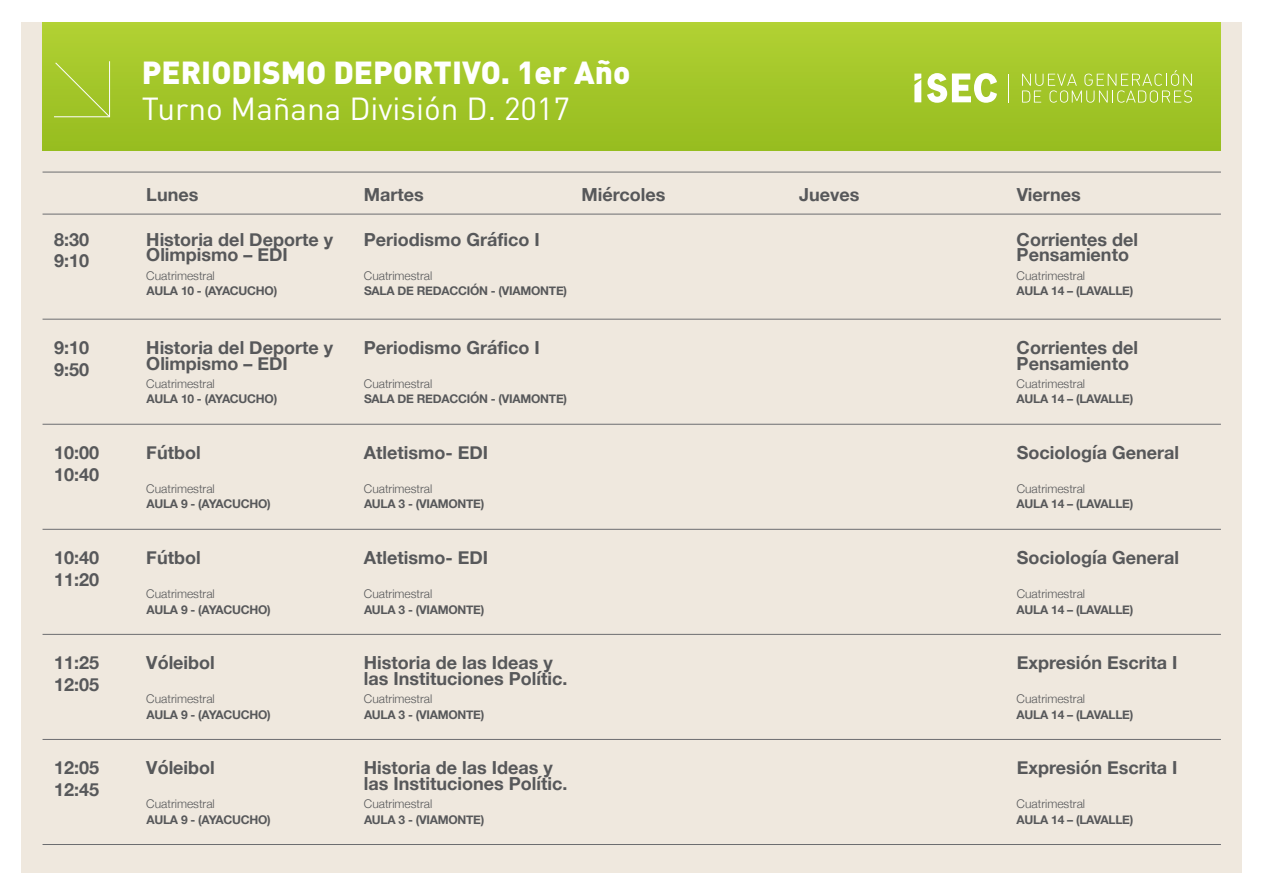
<style>
.page{position:relative;width:1265px;height:895px;background:#fff}
.page>*{position:absolute;margin:0;border:0;box-sizing:border-box;transform-origin:0 0}
.t1{font:900 31.5px "DIN Pro";color:#fff}
.t2{font:31.5px "DIN Pro";color:#fff}
.t3{font:700 18px/21.6px "Helvetica Neue";color:#57585a}
.t4{font:700 12px "Helvetica Neue";letter-spacing:-.02em;color:#57585a}
.t5{font:300 12px "Helvetica Neue";color:#57585a}
</style>
<div class="page">
<div style="left:21px;top:22px;width:1221px;height:850px;background:#efe8de"></div>
<div style="left:43px;top:22px;width:1177px;height:129px;background:linear-gradient(to right,#a4c729,#a4c72a)"></div>
<svg style="left:1022px;top:70px;width:169px;height:33px;background:#afce47"></svg>
<svg style="left:1007px;top:74px;width:1px;height:28px"></svg>
<svg style="left:927px;top:73px;width:70px;height:30px;background:#d4e49b"></svg>
<svg style="left:914px;top:74px;width:7px;height:28px"></svg>
<hr style="left:43px;top:172px;width:1177px;height:1px;background:#6c6d70">
<hr style="left:43px;top:214px;width:1177px;height:1px;background:#6c6d70">
<hr style="left:43px;top:319px;width:1177px;height:1px;background:#6c6d70">
<hr style="left:43px;top:424px;width:1177px;height:1px;background:#6c6d70">
<hr style="left:43px;top:529px;width:1177px;height:1px;background:#6c6d70">
<hr style="left:43px;top:634px;width:1177px;height:1px;background:#6c6d70">
<hr style="left:43px;top:739px;width:1177px;height:1px;background:#6c6d70">
<hr style="left:43px;top:844px;width:1177px;height:1px;background:#6c6d70">
<svg style="left:53px;top:60px;width:58px;height:58px;background:#a7c934"></svg>
<h1 class="t1" style="left:142px;top:51px;width:490px">PERIODISMO DEPORTIVO. 1er Año</h1>
<h1 class="t2" style="left:142px;top:87px;width:429px">Turno Mañana División D. 2017</h1>
<p class="t3" style="left:146px;top:184px;width:54px">Lunes</p>
<p class="t3" style="left:364px;top:184px;width:61px">Martes</p>
<p class="t3" style="left:581px;top:184px;width:85px">Miércoles</p>
<p class="t3" style="left:799px;top:184px;width:62px">Jueves</p>
<p class="t3" style="left:1016px;top:184px;width:65px">Viernes</p>
<p class="t3" style="left:54px;top:229px;width:37px">8:30<br>9:10</p>
<p class="t3" style="left:146px;top:232px;width:188px;line-height:15.6px">Historia del Deporte y<br>Olimpismo – EDI</p>
<p class="t5" style="left:146px;top:265px;width:70px">Cuatrimestral</p>
<p class="t4" style="left:146px;top:281px;width:132px">AULA 10 - (AYACUCHO)</p>
<p class="t3" style="left:364px;top:229px;width:177px">Periodismo Gráfico I</p>
<p class="t5" style="left:364px;top:265px;width:70px">Cuatrimestral</p>
<p class="t4" style="left:364px;top:281px;width:205px">SALA DE REDACCIÓN - (VIAMONTE)</p>
<p class="t3" style="left:1016px;top:232px;width:123px;line-height:15.6px">Corrientes del<br>Pensamiento</p>
<p class="t5" style="left:1016px;top:265px;width:70px">Cuatrimestral</p>
<p class="t4" style="left:1016px;top:281px;width:118px">AULA 14 – (LAVALLE)</p>
<p class="t3" style="left:54px;top:337px;width:37px">9:10<br>9:50</p>
<p class="t3" style="left:54px;top:442px;width:47px">10:00<br>10:40</p>
<p class="t3" style="left:54px;top:547px;width:47px">10:40<br>11:20</p>
<p class="t3" style="left:146px;top:340px;width:188px;line-height:15.6px">Historia del Deporte y<br>Olimpismo – EDI</p>
<p class="t5" style="left:146px;top:373px;width:70px">Cuatrimestral</p>
<p class="t4" style="left:146px;top:389px;width:132px">AULA 10 - (AYACUCHO)</p>
<p class="t3" style="left:146px;top:442px;width:56px">Fútbol</p>
<p class="t5" style="left:146px;top:478px;width:70px">Cuatrimestral</p>
<p class="t4" style="left:146px;top:494px;width:126px">AULA 9 - (AYACUCHO)</p>
<p class="t3" style="left:146px;top:547px;width:56px">Fútbol</p>
<p class="t5" style="left:146px;top:583px;width:70px">Cuatrimestral</p>
<p class="t4" style="left:146px;top:599px;width:126px">AULA 9 - (AYACUCHO)</p>
<p class="t3" style="left:364px;top:337px;width:177px">Periodismo Gráfico I</p>
<p class="t5" style="left:364px;top:373px;width:70px">Cuatrimestral</p>
<p class="t4" style="left:364px;top:389px;width:205px">SALA DE REDACCIÓN - (VIAMONTE)</p>
<p class="t3" style="left:364px;top:442px;width:126px">Atletismo- EDI</p>
<p class="t5" style="left:364px;top:478px;width:70px">Cuatrimestral</p>
<p class="t4" style="left:364px;top:494px;width:122px">AULA 3 - (VIAMONTE)</p>
<p class="t3" style="left:364px;top:547px;width:126px">Atletismo- EDI</p>
<p class="t5" style="left:364px;top:583px;width:70px">Cuatrimestral</p>
<p class="t4" style="left:364px;top:599px;width:122px">AULA 3 - (VIAMONTE)</p>
<p class="t3" style="left:1016px;top:340px;width:123px;line-height:15.6px">Corrientes del<br>Pensamiento</p>
<p class="t5" style="left:1016px;top:373px;width:70px">Cuatrimestral</p>
<p class="t4" style="left:1016px;top:389px;width:118px">AULA 14 – (LAVALLE)</p>
<p class="t3" style="left:1016px;top:442px;width:164px">Sociología General</p>
<p class="t5" style="left:1016px;top:478px;width:70px">Cuatrimestral</p>
<p class="t4" style="left:1016px;top:494px;width:118px">AULA 14 – (LAVALLE)</p>
<p class="t3" style="left:1016px;top:547px;width:164px">Sociología General</p>
<p class="t5" style="left:1016px;top:583px;width:70px">Cuatrimestral</p>
<p class="t4" style="left:1016px;top:599px;width:118px">AULA 14 – (LAVALLE)</p>
<p class="t3" style="left:54px;top:652px;width:47px">11:25<br>12:05</p>
<p class="t3" style="left:54px;top:757px;width:47px">12:05<br>12:45</p>
<p class="t3" style="left:146px;top:652px;width:70px">Vóleibol</p>
<p class="t5" style="left:146px;top:688px;width:70px">Cuatrimestral</p>
<p class="t4" style="left:146px;top:704px;width:126px">AULA 9 - (AYACUCHO)</p>
<p class="t3" style="left:146px;top:757px;width:70px">Vóleibol</p>
<p class="t5" style="left:146px;top:793px;width:70px">Cuatrimestral</p>
<p class="t4" style="left:146px;top:809px;width:126px">AULA 9 - (AYACUCHO)</p>
<p class="t3" style="left:364px;top:655px;width:205px;line-height:15.6px">Historia de las Ideas y las Instituciones Polític.</p>
<p class="t5" style="left:364px;top:688px;width:70px">Cuatrimestral</p>
<p class="t4" style="left:364px;top:704px;width:122px">AULA 3 - (VIAMONTE)</p>
<p class="t3" style="left:364px;top:760px;width:205px;line-height:15.6px">Historia de las Ideas y las Instituciones Polític.</p>
<p class="t5" style="left:364px;top:793px;width:70px">Cuatrimestral</p>
<p class="t4" style="left:364px;top:809px;width:122px">AULA 3 - (VIAMONTE)</p>
<p class="t3" style="left:1016px;top:652px;width:162px">Expresión Escrita I</p>
<p class="t5" style="left:1016px;top:688px;width:70px">Cuatrimestral</p>
<p class="t4" style="left:1016px;top:704px;width:118px">AULA 14 – (LAVALLE)</p>
<p class="t3" style="left:1016px;top:757px;width:162px">Expresión Escrita I</p>
<p class="t5" style="left:1016px;top:793px;width:70px">Cuatrimestral</p>
<p class="t4" style="left:1016px;top:809px;width:118px">AULA 14 – (LAVALLE)</p>
</div>
